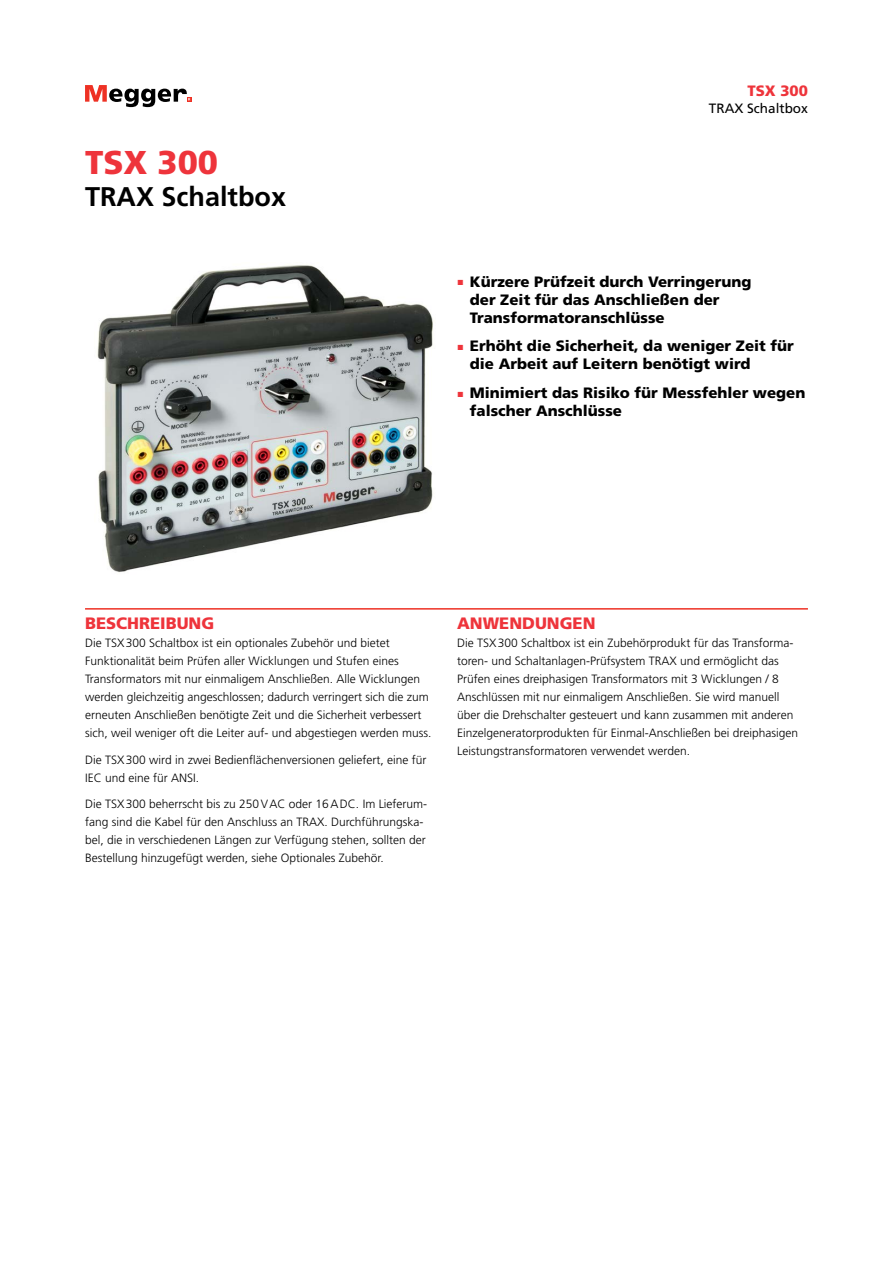
<style>
.page{position:relative;width:893px;height:1263px;background:#fff}
.page>*{position:absolute;margin:0;border:0;box-sizing:border-box;transform-origin:0 0}
.t1{font:900 33px "Frutiger LT Std";color:#ee343b}
.t2{font:700 27px "Frutiger LT Std";color:#000}
.t3{font:900 16.5px "Frutiger LT Std";color:#ee343b}
.t4{font:900 15px/18px "Frutiger LT Std";color:#000}
.t5{font:900 15px "Frutiger LT Std";color:#ee343b}
.t6{font:13.5px "Frutiger LT Std";color:#000}
.t7{font:300 12px/18px "Frutiger LT Std";color:#000}
.s1{color:#ee343b}
</style>
<div class="page">
<svg style="left:85px;top:85px;width:106px;height:22px"></svg>
<hr style="left:85px;top:608px;width:723px;height:2px;background:#ee3124">
<img style="left:97px;top:265px;width:336px;height:308px">
<h1 class="t1" style="left:85px;top:142px;width:135px">TSX 300</h1>
<h2 class="t2" style="left:85px;top:181px;width:203px">TRAX Schaltbox</h2>
<p class="t5" style="left:747px;top:82px;width:62px">TSX 300</p>
<p class="t6" style="left:709px;top:100px;width:101px">TRAX Schaltbox</p>
<p class="t4" style="left:470px;top:272px;width:283px;text-indent:-13px"><span class="s1">▪</span> Kürzere Prüfzeit durch Verringerung der Zeit für das Anschließen der<br>Transformatoranschlüsse</p>
<p class="t4" style="left:470px;top:337px;width:325px;text-indent:-13px"><span class="s1">▪</span> Erhöht die Sicherheit, da weniger Zeit für die Arbeit auf Leitern benötigt wird</p>
<p class="t4" style="left:470px;top:384px;width:337px;text-indent:-13px"><span class="s1">▪</span> Minimiert das Risiko für Messfehler wegen falscher Anschlüsse</p>
<h3 class="t3" style="left:85px;top:613px;width:131px">BESCHREIBUNG</h3>
<p class="t7" style="left:85px;top:634px;width:348px">Die TSX300 Schaltbox ist ein optionales Zubehör und bietet Funktionalität beim Prüfen aller Wicklungen und Stufen eines Transformators mit nur einmaligem Anschließen. Alle Wicklungen werden gleichzeitig angeschlossen; dadurch verringert sich die zum erneuten Anschließen benötigte Zeit und die Sicherheit verbessert sich, weil weniger oft die Leiter auf- und abgestiegen werden muss.</p>
<p class="t7" style="left:85px;top:750px;width:343px">Die TSX300 wird in zwei Bedienflächenversionen geliefert, eine für<br>IEC und eine für ANSI.</p>
<p class="t7" style="left:85px;top:795px;width:344px">Die TSX300 beherrscht bis zu 250VAC oder 16ADC. Im Lieferum&shy;fang sind die Kabel für den Anschluss an TRAX. Durchführungska&shy;bel, die in verschiedenen Längen zur Verfügung stehen, sollten der Bestellung hinzugefügt werden, siehe Optionales Zubehör.</p>
<h3 class="t3" style="left:457px;top:613px;width:140px">ANWENDUNGEN</h3>
<p class="t7" style="left:457px;top:634px;width:342px">Die TSX300 Schaltbox ist ein Zubehörprodukt für das Transforma&shy;toren- und Schaltanlagen-Prüfsystem TRAX und ermöglicht das Prüfen eines dreiphasigen Transformators mit 3 Wicklungen / 8<br>Anschlüssen mit nur einmaligem Anschließen. Sie wird manuell über die Drehschalter gesteuert und kann zusammen mit anderen Einzelgeneratorprodukten für Einmal-Anschließen bei dreiphasigen Leistungstransformatoren verwendet werden.</p>
</div>
